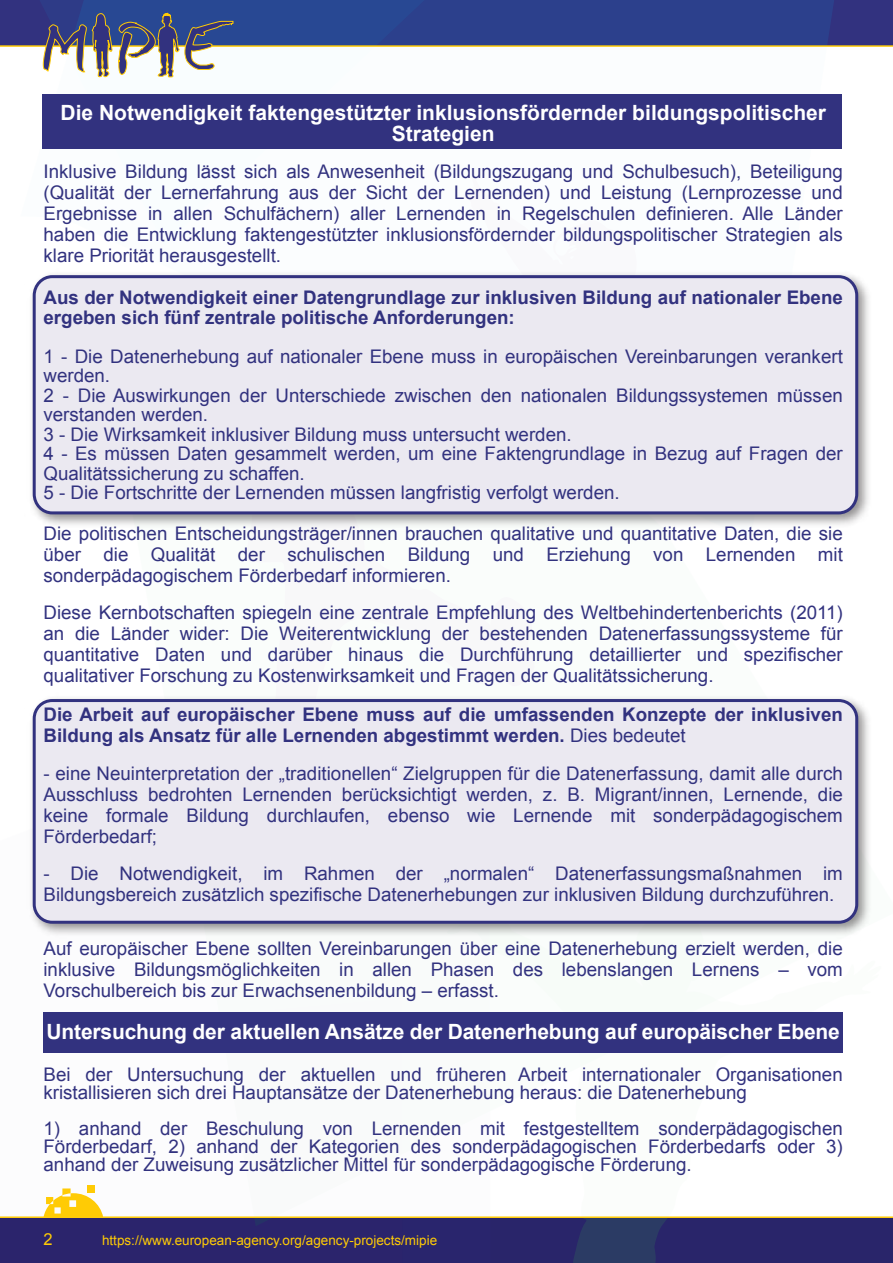
<style>
.page{position:relative;width:893px;height:1263px;background:#fff}
.page>*{position:absolute;margin:0;border:0;box-sizing:border-box;transform-origin:0 0}
.t1{font:700 21px/21px "Arial";color:#fff;text-align:center}
.t2{font:18.75px/21px "Arial";color:#32327f;text-align:justify}
.t3{font:700 18.75px/19.5px "Arial";color:#32327f}
.t4{font:16.5px "Arial";color:#ffcb05}
.t5{font:13.5px "Arial";color:#ffcb05}
.s1{font-weight:400}
</style>
<div class="page">
<div style="left:0;top:0;width:893px;height:46px;background:#32327f"></div>
<div style="left:498px;top:0;width:336px;height:45px;background:#2c408c"></div>
<div style="left:0;top:1218px;width:403px;height:45px;background:#2b246c"></div>
<svg style="left:439px;top:1218px;width:442px;height:45px;background:#292869"></svg>
<div style="left:81px;top:0;width:417px;height:45px;background:#284893"></div>
<hr style="left:0;top:45px;width:893px;height:2px;background:#ffcb05">
<div style="left:88px;top:1185px;width:7px;height:8px;background:#ffcb05"></div>
<svg style="left:44px;top:1188px;width:59px;height:28px"></svg>
<hr style="left:0;top:1216px;width:893px;height:2px;background:#ffcb05">
<svg style="left:43px;top:8px;width:191px;height:70px"></svg>
<img style="left:32px;top:272px;width:837px;height:255px">
<div style="left:34px;top:277px;width:823px;height:236px;background:#ebe9f1;border-radius:18px"></div>
<div style="left:33px;top:275px;width:825px;height:239px;border:3px solid #32327f;border-radius:18px"></div>
<img style="left:31px;top:696px;width:839px;height:240px">
<div style="left:34px;top:700px;width:823px;height:222px;background:#ebe9f1;border-radius:18px"></div>
<div style="left:33px;top:699px;width:825px;height:225px;border:3px solid #32327f;border-radius:18px"></div>
<div style="left:43px;top:1012px;width:800px;height:41px;background:#32327f"></div>
<div style="left:42px;top:94px;width:799px;height:54px;background:#32327f"></div>
<p class="t1" style="left:61px;top:102px;width:767px">Die Notwendigkeit faktengestützter inklusionsfördernder bildungspolitischer<br>Strategien</p>
<p class="t2" style="left:43px;top:161px;width:801px">Inklusive Bildung lässt sich als Anwesenheit (Bildungszugang und Schulbesuch), Beteiligung (Qualität der Lernerfahrung aus der Sicht der Lernenden) und Leistung (Lernprozesse und Ergebnisse in allen Schulfächern) aller Lernenden in Regelschulen definieren. Alle Länder haben die Entwicklung faktengestützter inklusionsfördernder bildungspolitischer Strategien als klare Priorität herausgestellt.</p>
<p class="t3" style="left:43px;top:288px;width:801px">Aus der Notwendigkeit einer Datengrundlage zur inklusiven Bildung auf nationaler Ebene ergeben sich fünf zentrale politische Anforderungen:</p>
<p class="t2" style="left:43px;top:346px;width:801px;line-height:19.5px;text-align:left">1 - Die Datenerhebung auf nationaler Ebene muss in europäischen Vereinbarungen verankert werden.<br>2 - Die Auswirkungen der Unterschiede zwischen den nationalen Bildungssystemen müssen verstanden werden.<br>3 - Die Wirksamkeit inklusiver Bildung muss untersucht werden.<br>4 - Es müssen Daten gesammelt werden, um eine Faktengrundlage in Bezug auf Fragen der Qualitätssicherung zu schaffen.<br>5 - Die Fortschritte der Lernenden müssen langfristig verfolgt werden.</p>
<p class="t2" style="left:43px;top:523px;width:801px">Die politischen Entscheidungsträger/innen brauchen qualitative und quantitative Daten, die sie über die Qualität der schulischen Bildung und Erziehung von Lernenden mit sonderpädagogischem Förderbedarf informieren.</p>
<p class="t2" style="left:43px;top:602px;width:801px">Diese Kernbotschaften spiegeln eine zentrale Empfehlung des Weltbehindertenberichts (2011) an die Länder wider: Die Weiterentwicklung der bestehenden Datenerfassungssysteme für quantitative Daten und darüber hinaus die Durchführung detaillierter und spezifischer qualitativer Forschung zu Kostenwirksamkeit und Fragen der Qualitätssicherung.</p>
<p class="t3" style="left:43px;top:705px;width:801px;line-height:21px">Die Arbeit auf europäischer Ebene muss auf die umfassenden Konzepte der inklusiven<br>Bildung als Ansatz für alle Lernenden abgestimmt werden. <span class="s1">Dies bedeutet</span></p>
<p class="t2" style="left:43px;top:763px;width:801px">- eine Neuinterpretation der „traditionellen“ Zielgruppen für die Datenerfassung, damit alle durch Ausschluss bedrohten Lernenden berücksichtigt werden, z. B. Migrant/innen, Lernende, die keine formale Bildung durchlaufen, ebenso wie Lernende mit sonderpädagogischem Förderbedarf;</p>
<p class="t2" style="left:43px;top:863px;width:801px">- Die Notwendigkeit, im Rahmen der „normalen“ Datenerfassungsmaßnahmen im<br>Bildungsbereich zusätzlich spezifische Datenerhebungen zur inklusiven Bildung durchzuführen.</p>
<p class="t2" style="left:43px;top:938px;width:801px">Auf europäischer Ebene sollten Vereinbarungen über eine Datenerhebung erzielt werden, die inklusive Bildungsmöglichkeiten in allen Phasen des lebenslangen Lernens – vom Vorschulbereich bis zur Erwachsenenbildung – erfasst.</p>
<p class="t1" style="left:47px;top:1022px;width:795px">Untersuchung der aktuellen Ansätze der Datenerhebung auf europäischer Ebene</p>
<p class="t2" style="left:43px;top:1066px;width:801px;line-height:18px">Bei der Untersuchung der aktuellen und früheren Arbeit internationaler Organisationen kristallisieren sich drei Hauptansätze der Datenerhebung heraus: die Datenerhebung</p>
<p class="t2" style="left:43px;top:1120px;width:801px;line-height:18px">1) anhand der Beschulung von Lernenden mit festgestelltem sonderpädagogischen Förderbedarf, 2) anhand der Kategorien des sonderpädagogischen Förderbedarfs oder 3) anhand der Zuweisung zusätzlicher Mittel für sonderpädagogische Förderung.</p>
<p class="t4" style="left:44px;top:1228px;width:11px">2</p>
<p class="t5" style="left:102px;top:1231px;width:337px">https://www.european-agency.org/agency-projects/mipie</p>
</div>
